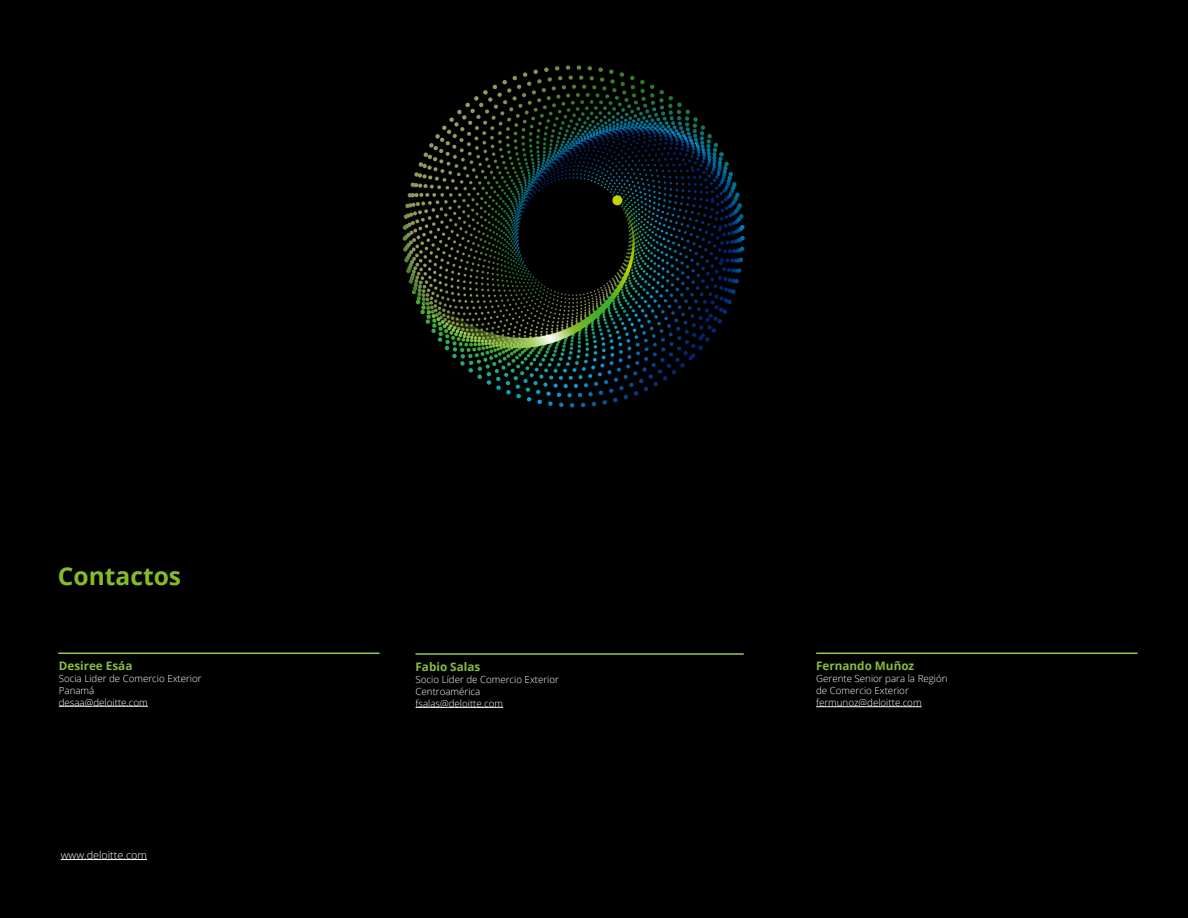
<style>
.page{position:relative;width:1188px;height:918px;background:#000}
.page>*{position:absolute;margin:0;border:0;box-sizing:border-box;transform-origin:0 0}
.t1{font:700 24.6px "Open Sans";color:#86bc25}
.t2{font:700 11.7px "Open Sans";color:#87bd40}
.t3{font:300 10.8px "Open Sans";color:#fff}
.t4{font:300 9.75px/12px "Open Sans";color:#fff}
</style>
<div class="page">
<hr style="left:61px;top:859px;width:86px;height:1px;background:#fff">
<hr style="left:416px;top:653px;width:328px;height:2px;background:#99ca49">
<hr style="left:59px;top:706px;width:89px;height:1px;background:#fff">
<hr style="left:58px;top:653px;width:322px;height:1px;background:#99ca49">
<hr style="left:816px;top:706px;width:106px;height:1px;background:#fff">
<svg style="left:416px;top:707px;width:24px;height:1px"></svg>
<hr style="left:440px;top:707px;width:63px;height:1px;background:#fff">
<img style="left:402px;top:65px;width:343px;height:343px">
<hr style="left:816px;top:653px;width:321px;height:1px;background:#99ca49">
<h1 class="t1" style="left:58px;top:559px;width:125px">Contactos</h1>
<p class="t2" style="left:59px;top:657px;width:75px">Desiree Esáa</p>
<p class="t4" style="left:59px;top:672px;width:144px">Socia Lider de Comercio Exterior<br>Panamá<br>desaa@deloitte.com</p>
<p class="t3" style="left:61px;top:847px;width:88px">www.deloitte.com</p>
<p class="t2" style="left:416px;top:658px;width:66px">Fabio Salas</p>
<p class="t4" style="left:416px;top:673px;width:145px">Socio Líder de Comercio Exterior<br>Centroamérica fsalas@deloitte.com</p>
<p class="t2" style="left:816px;top:657px;width:100px">Fernando Muñoz</p>
<p class="t4" style="left:816px;top:672px;width:133px">Gerente Senior para la Región de Comercio Exterior fermunoz@deloitte.com</p>
</div>
